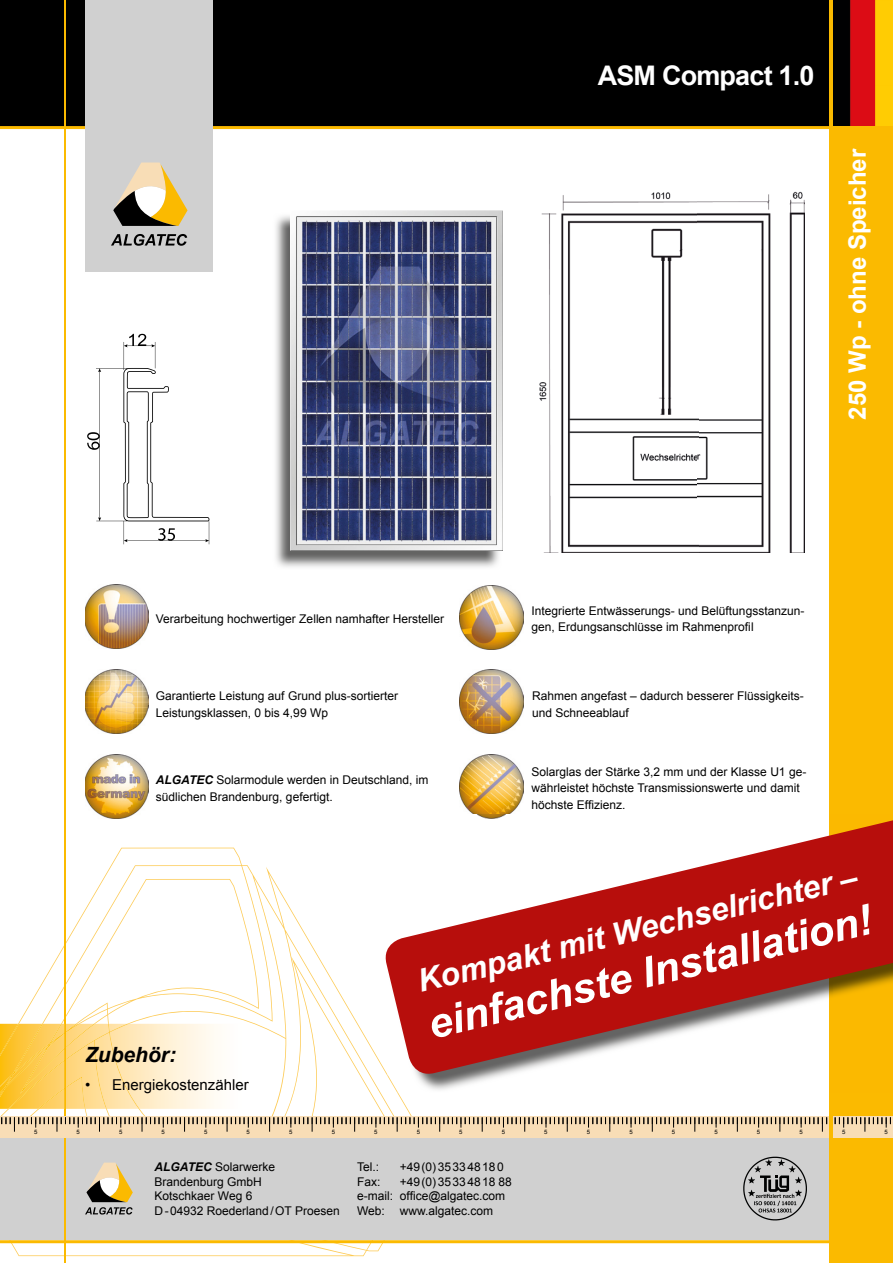
<style>
.page{position:relative;width:893px;height:1263px;background:#fff}
.page>*{position:absolute;margin:0;border:0;box-sizing:border-box;transform-origin:0 0}
.t1{font:italic 700 42px "Arial";color:#fff}
.t2{font:italic 700 31.5px "Arial";color:#fff}
.t3{font:700 27px "Arial";letter-spacing:-.03em;color:#fff}
.t4{font:700 24px "Arial";color:#fff}
.t5{font:italic 700 21px "Arial";color:#000}
.t6{font:15px "Arial";color:#000}
.t7{font:12px/16.5px "Arial";color:#000}
.t8{font:6px "Arial";color:#000}
.s1{font-weight:700;font-style:italic}
</style>
<div class="page">
<svg style="left:0;top:848px;width:435px;height:408px"></svg>
<div style="left:0;top:1130px;width:893px;height:110px;background:#d0d0d0"></div>
<div style="left:0;top:0;width:893px;height:128px;background:#000"></div>
<img style="left:832px;top:0;width:61px;height:126px">
<hr style="left:0;top:126px;width:893px;height:3px;background:#fbba00">
<div style="left:85px;top:0;width:128px;height:271px;background:#d0d0d0"></div>
<hr style="left:65px;top:0;width:1px;height:1263px;background:#fbba00">
<hr style="left:0;top:1240px;width:893px;height:3px;background:#fbba00">
<div style="left:829px;top:126px;width:64px;height:1137px;background:#fbba00"></div>
<div style="left:0;top:1116px;width:893px;height:21px;background:#f8ddb6"></div>
<svg style="left:1px;top:1117px;width:826px;height:15px"></svg>
<svg style="left:835px;top:1117px;width:56px;height:15px"></svg>
<hr style="left:829px;top:0;width:3px;height:1263px;background:#fbba00">
<img style="left:459px;top:670px;width:64px;height:64px">
<img style="left:459px;top:755px;width:64px;height:54px">
<img style="left:459px;top:585px;width:64px;height:64px">
<svg style="left:111px;top:234px;width:76px;height:12px"></svg>
<svg style="left:113px;top:162px;width:75px;height:64px"></svg>
<img style="left:85px;top:670px;width:64px;height:64px">
<img style="left:85px;top:755px;width:64px;height:64px">
<img style="left:85px;top:585px;width:64px;height:63px">
<svg style="left:0;top:1024px;width:242px;height:85px"></svg>
<svg style="left:743px;top:1157px;width:64px;height:63px"></svg>
<svg style="left:85px;top:1162px;width:48px;height:52px"></svg>
<img style="left:539px;top:191px;width:266px;height:362px">
<svg style="left:87px;top:334px;width:122px;height:210px"></svg>
<img style="left:276px;top:216px;width:225px;height:351px">
<img style="left:291px;top:210px;width:212px;height:340px">
<img style="left:398px;top:1078px;width:94px;height:14px">
<img style="left:388px;top:1078px;width:10px;height:14px">
<svg style="left:381px;top:809px;width:512px;height:269px;fill:#b70e0c"></svg>
<p class="t7" style="left:156px;top:611px;width:290px">Verarbeitung hochwertiger Zellen namhafter Hersteller</p>
<p class="t7" style="left:156px;top:688px;width:244px">Garantierte Leistung auf Grund plus-sortierter<br>Leistungsklassen, 0 bis 4,99 Wp</p>
<p class="t7" style="left:156px;top:772px;width:274px"><span class="s1">ALGATEC</span> Solarmodule werden in Deutschland, im südlichen Brandenburg, gefertigt.</p>
<h3 class="t3" style="left:598px;top:58px;width:218px">ASM Compact 1.0</h3>
<h3 class="t4" style="left:841px;top:420px;width:273px;rotate:-90deg">250 Wp - ohne Speicher</h3>
<p class="t7" style="left:531px;top:602px;width:274px">Integrierte Entwässerungs- und Belüftungsstanzun&shy;gen, Erdungsanschlüsse im Rahmenprofil</p>
<p class="t7" style="left:532px;top:688px;width:273px">Rahmen angefast – dadurch besserer Flüssigkeits&shy;und Schneeablauf</p>
<p class="t7" style="left:531px;top:764px;width:276px">Solarglas der Stärke 3,2 mm und der Klasse U1 ge&shy;währleistet höchste Transmissionswerte und damit höchste Effizienz.</p>
<h3 class="t5" style="left:85px;top:1040px;width:92px">Zubehör:</h3>
<p class="t6" style="left:85px;top:1075px;width:165px">• Energiekostenzähler</p>
<h2 class="t2" style="left:414px;top:963px;width:453px;rotate:-14deg">Kompakt mit Wechselrichter –</h2>
<h1 class="t1" style="left:422px;top:999px;width:457px;rotate:-14deg">einfachste Installation!</h1>
<p class="t8" style="left:34px;top:1128px;width:5px">5</p>
<p class="t8" style="left:77px;top:1128px;width:5px">5</p>
<p class="t8" style="left:119px;top:1128px;width:5px">5</p>
<p class="t8" style="left:162px;top:1128px;width:5px">5</p>
<p class="t8" style="left:204px;top:1128px;width:5px">5</p>
<p class="t8" style="left:247px;top:1128px;width:5px">5</p>
<p class="t8" style="left:289px;top:1128px;width:5px">5</p>
<p class="t8" style="left:332px;top:1128px;width:5px">5</p>
<p class="t8" style="left:374px;top:1128px;width:5px">5</p>
<p class="t8" style="left:417px;top:1128px;width:5px">5</p>
<p class="t8" style="left:459px;top:1128px;width:5px">5</p>
<p class="t8" style="left:502px;top:1128px;width:5px">5</p>
<p class="t8" style="left:544px;top:1128px;width:5px">5</p>
<p class="t8" style="left:587px;top:1128px;width:5px">5</p>
<p class="t8" style="left:629px;top:1128px;width:5px">5</p>
<p class="t8" style="left:672px;top:1128px;width:5px">5</p>
<p class="t8" style="left:714px;top:1128px;width:5px">5</p>
<p class="t8" style="left:757px;top:1128px;width:5px">5</p>
<p class="t8" style="left:799px;top:1128px;width:5px">5</p>
<p class="t8" style="left:842px;top:1128px;width:5px">5</p>
<p class="t8" style="left:884px;top:1128px;width:5px">5</p>
<p class="t7" style="left:155px;top:1160px;width:187px;line-height:14.4px"><span class="s1">ALGATEC</span> Solarwerke<br>Brandenburg GmbH<br>Kotschkaer Weg 6<br>D - 04932 Roederland / OT Proesen</p>
<p class="t7" style="left:357px;top:1159px;width:24px">Tel.:</p>
<p class="t7" style="left:400px;top:1159px;width:106px">+49 (0) 35 33 48 18 0</p>
<p class="t7" style="left:357px;top:1174px;width:156px;line-height:14.4px;text-indent:43px">+49 (0) 35 33 48 18 88 e-mail: office@algatec.com<br>Web: www.algatec.com</p>
<p class="t7" style="left:357px;top:1173px;width:25px">Fax:</p>
</div>
